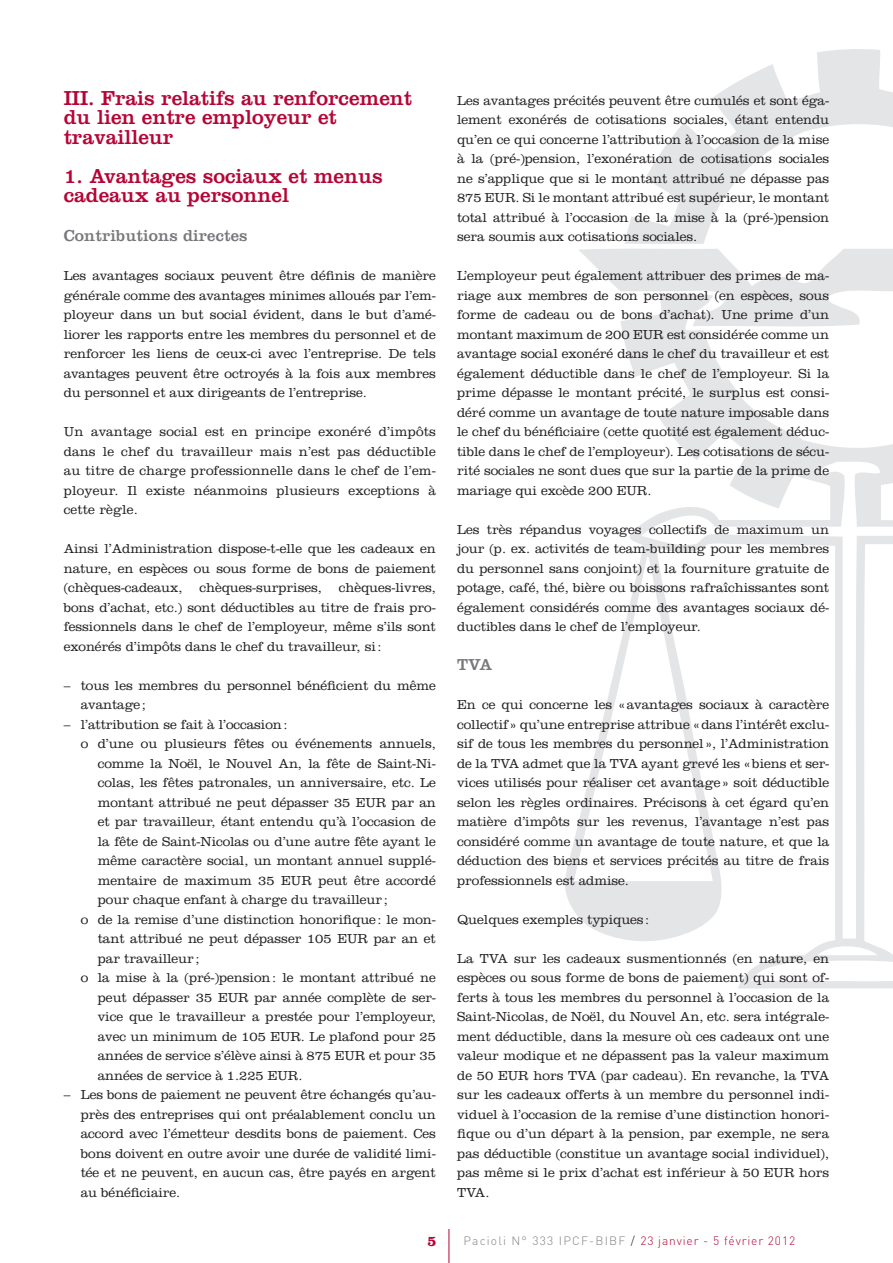
<style>
.page{position:relative;width:893px;height:1263px;background:#fff}
.page>*{position:absolute;margin:0;border:0;box-sizing:border-box;transform-origin:0 0}
.t1{font:21px/19.5px "Clarendon LT Std";color:#b50536}
.t2{font:16.5px "Clarendon LT Std";letter-spacing:.01em;color:#76787b}
.t3{font:700 14.85px "Clarendon LT Std";color:#b50536}
.t4{font:300 13.5px/19.5px "Clarendon LT Std";letter-spacing:-.005em;color:#231f20;text-align:justify}
.t5{font:300 12px "DIN";letter-spacing:.07em;color:#b50536}
.s1{color:#808285}
.s2{color:#231f20}
</style>
<div class="page">
<svg style="left:565px;top:49px;width:328px;height:939px"></svg>
<hr style="left:449px;top:1229px;width:1px;height:34px;background:#b50536">
<h1 class="t1" style="left:64px;top:90px;width:350px">III. Frais relatifs au renforcement du lien entre employeur et travailleur</h1>
<h1 class="t1" style="left:64px;top:168px;width:320px">1. Avantages sociaux et menus cadeaux au personnel</h1>
<p class="t2" style="left:64px;top:230px;width:185px">Contributions directes</p>
<p class="t4" style="left:64px;top:267px;width:374px">Les avantages sociaux peuvent être définis de manière générale comme des avantages minimes alloués par l’em&shy;ployeur dans un but social évident, dans le but d’amé&shy;liorer les rapports entre les membres du personnel et de renforcer les liens de ceux-ci avec l’entreprise. De tels avantages peuvent être octroyés à la fois aux membres du personnel et aux dirigeants de l’entreprise.</p>
<p class="t4" style="left:64px;top:423px;width:374px">Un avantage social est en principe exonéré d’impôts dans le chef du travailleur mais n’est pas déductible au titre de charge professionnelle dans le chef de l’em&shy;ployeur. Il existe néanmoins plusieurs exceptions à cette règle.</p>
<p class="t4" style="left:64px;top:540px;width:374px">Ainsi l’Administration dispose-t-elle que les cadeaux en nature, en espèces ou sous forme de bons de paiement (chèques-cadeaux,</p>
<p class="t4" style="left:64px;top:579px;width:374px;text-indent:275px">chèques-livres, bons d’achat, etc.) sont déductibles au titre de frais pro&shy;fessionnels dans le chef de l’employeur, même s’ils sont exonérés d’impôts dans le chef du travailleur, si :</p>
<p class="t4" style="left:81px;top:677px;width:357px;text-indent:-17px">– tous les membres du personnel bénéficient du même avantage ;</p>
<p class="t4" style="left:64px;top:716px;width:225px">– l’attribution se fait à l’occasion :</p>
<p class="t4" style="left:81px;top:735px;width:357px">o d’une ou plusieurs fêtes ou événements annuels,</p>
<p class="t4" style="left:98px;top:755px;width:340px">comme la Noël, le Nouvel An, la fête de Saint-Ni-</p>
<p class="t4" style="left:98px;top:774px;width:340px">colas, les fêtes patronales, un anniversaire, etc. Le</p>
<p class="t4" style="left:98px;top:794px;width:340px">montant attribué ne peut dépasser 35 EUR par an</p>
<p class="t4" style="left:98px;top:813px;width:340px">et par travailleur, étant entendu qu’à l’occasion de</p>
<p class="t4" style="left:98px;top:833px;width:340px">la fête de Saint-Nicolas ou d’une autre fête ayant le</p>
<p class="t4" style="left:98px;top:852px;width:340px">même caractère social, un montant annuel supplé-</p>
<p class="t4" style="left:98px;top:872px;width:340px">mentaire de maximum 35 EUR peut être accordé</p>
<p class="t4" style="left:98px;top:891px;width:292px">pour chaque enfant à charge du travailleur ;</p>
<p class="t4" style="left:81px;top:911px;width:357px">o de la remise d’une distinction honorifique : le mon-</p>
<p class="t4" style="left:98px;top:930px;width:340px">tant attribué ne peut dépasser 105 EUR par an et</p>
<p class="t4" style="left:98px;top:950px;width:103px">par travailleur ;</p>
<p class="t4" style="left:81px;top:969px;width:357px">o la mise à la (pré-)pension : le montant attribué ne</p>
<p class="t4" style="left:98px;top:989px;width:340px">peut dépasser 35 EUR par année complète de ser-</p>
<p class="t4" style="left:98px;top:1008px;width:340px">vice que le travailleur a prestée pour l’employeur,</p>
<p class="t4" style="left:98px;top:1028px;width:340px">avec un minimum de 105 EUR. Le plafond pour 25</p>
<p class="t4" style="left:98px;top:1047px;width:340px">années de service s’élève ainsi à 875 EUR et pour 35</p>
<p class="t4" style="left:98px;top:1067px;width:206px">années de service à 1.225 EUR.</p>
<p class="t4" style="left:81px;top:1086px;width:357px;text-indent:-17px">– Les bons de paiement ne peuvent être échangés qu’au&shy;près des entreprises qui ont préalablement conclu un accord avec l’émetteur desdits bons de paiement. Ces bons doivent en outre avoir une durée de validité limi&shy;tée et ne peuvent, en aucun cas, être payés en argent au bénéficiaire.</p>
<p class="t4" style="left:199px;top:579px;width:124px">chèques-surprises,</p>
<p class="t4" style="left:457px;top:92px;width:374px">Les avantages précités peuvent être cumulés et sont éga&shy;lement exonérés de cotisations sociales, étant entendu qu’en ce qui concerne l’attribution à l’occasion de la mise à la (pré-)pension, l’exonération de cotisations sociales ne s’applique que si le montant attribué ne dépasse pas 875 EUR. Si le montant attribué est supérieur, le montant total attribué à l’occasion de la mise à la (pré-)pension sera soumis aux cotisations sociales.</p>
<p class="t4" style="left:457px;top:267px;width:374px">L’employeur peut également attribuer des primes de ma&shy;riage aux membres de son personnel (en espèces, sous forme de cadeau ou de bons d’achat). Une prime d’un montant maximum de 200 EUR est considérée comme un avantage social exonéré dans le chef du travailleur et est également déductible dans le chef de l’employeur. Si la prime dépasse le montant précité, le surplus est consi&shy;déré comme un avantage de toute nature imposable dans le chef du bénéficiaire (cette quotité est également déduc&shy;tible dans le chef de l’employeur). Les cotisations de sécu&shy;rité sociales ne sont dues que sur la partie de la prime de mariage qui excède 200 EUR.</p>
<p class="t4" style="left:457px;top:521px;width:374px">Les très répandus voyages collectifs de maximum un jour (p. ex. activités de team-building pour les membres du personnel sans conjoint) et la fourniture gratuite de potage, café, thé, bière ou boissons rafraîchissantes sont également considérés comme des avantages sociaux dé&shy;ductibles dans le chef de l’employeur.</p>
<p class="t2" style="left:457px;top:659px;width:37px">TVA</p>
<p class="t4" style="left:457px;top:696px;width:374px">En ce qui concerne les « avantages sociaux à caractère collectif » qu’une entreprise attribue « dans l’intérêt exclu&shy;sif de tous les membres du personnel », l’Administration de la TVA admet que la TVA ayant grevé les « biens et ser&shy;vices utilisés pour réaliser cet avantage » soit déductible selon les règles ordinaires. Précisons à cet égard qu’en matière d’impôts sur les revenus, l’avantage n’est pas considéré comme un avantage de toute nature, et que la déduction des biens et services précités au titre de frais professionnels est admise.</p>
<p class="t4" style="left:457px;top:911px;width:194px">Quelques exemples typiques :</p>
<p class="t4" style="left:457px;top:950px;width:374px">La TVA sur les cadeaux susmentionnés (en nature, en espèces ou sous forme de bons de paiement) qui sont of&shy;ferts à tous les membres du personnel à l’occasion de la Saint-Nicolas, de Noël, du Nouvel An, etc. sera intégrale&shy;ment déductible, dans la mesure où ces cadeaux ont une valeur modique et ne dépassent pas la valeur maximum de 50 EUR hors TVA (par cadeau). En revanche, la TVA sur les cadeaux offerts à un membre du personnel indi&shy;viduel à l’occasion de la remise d’une distinction honori&shy;fique ou d’un départ à la pension, par exemple, ne sera pas déductible (constitue un avantage social individuel), pas même si le prix d’achat est inférieur à 50 EUR hors TVA.</p>
<p class="t3" style="left:427px;top:1232px;width:11px">5</p>
<p class="t5" style="left:463px;top:1233px;width:333px"><span class="s1">Pacioli N° 333 IPCF-BIBF</span> <span class="s2">/</span> 23 janvier - 5 février 2012</p>
</div>
